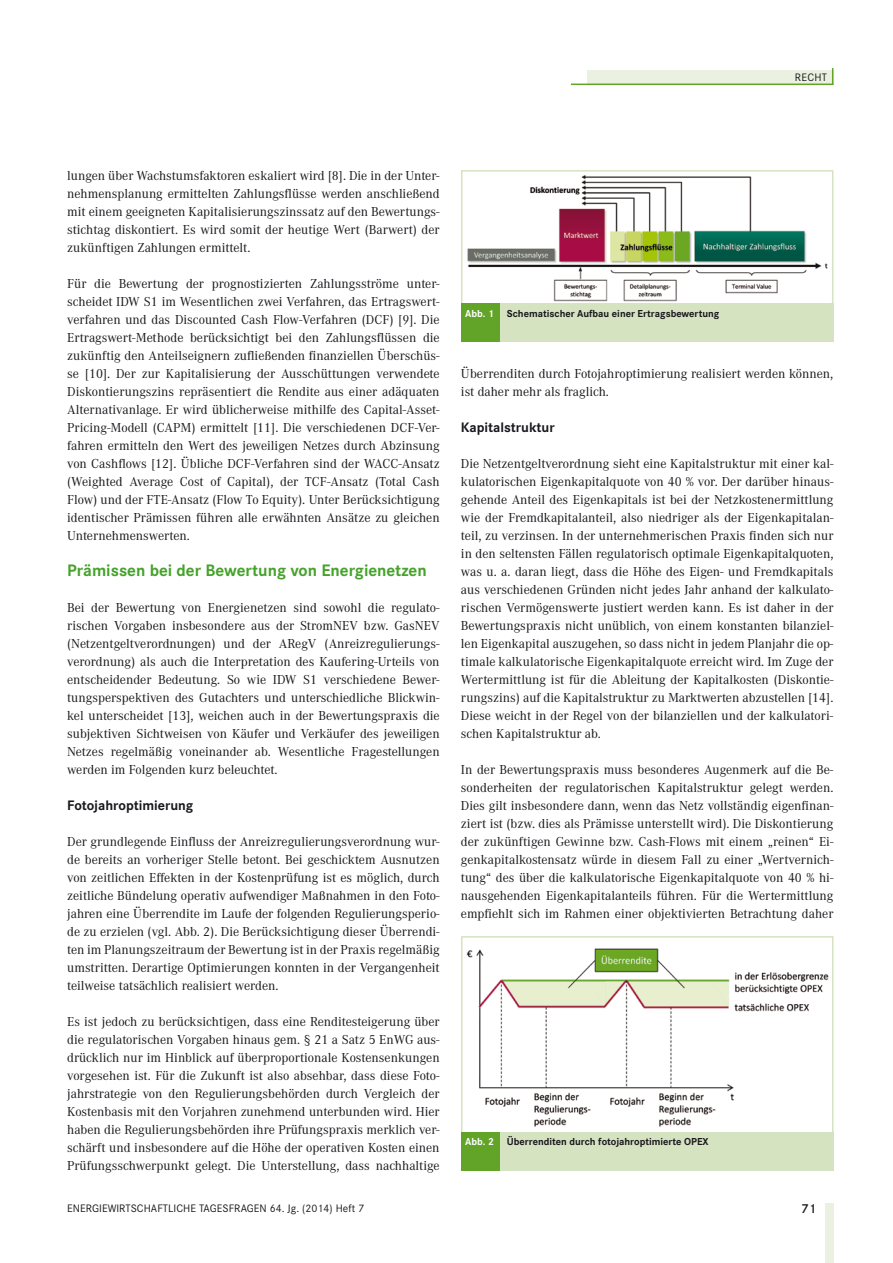
<style>
.page{position:relative;width:893px;height:1263px;background:#fff}
.page>*{position:absolute;margin:0;border:0;box-sizing:border-box;transform-origin:0 0}
.t1{font:700 17.25px "Corporate S";color:#45a22b}
.t2{font:700 14.25px "Corporate S";color:#1a171c}
.t3{font:13.5px/18px "Corporate A";color:#1a171c;text-align:justify}
.t4{font:600 13.5px "Corporate S";color:#1a171c}
.t5{font:11.25px "Corporate S";letter-spacing:.005em;color:#1a171c}
.t6{font:700 10.5px "Corporate S";color:#1a171c}
.s1{color:#fff}
</style>
<div class="page">
<div style="left:587px;top:71px;width:246px;height:13px;background:#eaf1e0"></div>
<hr style="left:571px;top:84px;width:262px;height:1px;background:#61a427">
<svg style="left:832px;top:68px;width:1px;height:16px"></svg>
<div style="left:825px;top:1203px;width:8px;height:60px;background:#eaf1e0"></div>
<img style="left:467px;top:175px;width:361px;height:127px">
<div style="left:461px;top:170px;width:372px;height:136px;border:2px solid #d5e3c1"></div>
<div style="left:462px;top:304px;width:371px;height:38px;background:#d5e3c1"></div>
<div style="left:461px;top:304px;width:38px;height:38px;background:#61a427"></div>
<img style="left:466px;top:948px;width:363px;height:179px">
<div style="left:461px;top:936px;width:372px;height:198px;border:2px solid #d5e3c1"></div>
<div style="left:462px;top:1132px;width:371px;height:38px;background:#d5e3c1"></div>
<div style="left:461px;top:1132px;width:38px;height:38px;background:#61a427"></div>
<p class="t5" style="left:795px;top:73px;width:34px">RECHT</p>
<p class="t3" style="left:67px;top:168px;width:374px">lungen über Wachstumsfaktoren eskaliert wird [8]. Die in der Unter&shy;nehmensplanung ermittelten Zahlungsflüsse werden anschließend mit einem geeigneten Kapitalisierungszinssatz auf den Bewertungs&shy;stichtag diskontiert. Es wird somit der heutige Wert (Barwert) der zukünftigen Zahlungen ermittelt.</p>
<p class="t3" style="left:67px;top:276px;width:374px">Für die Bewertung der prognostizierten Zahlungsströme unter&shy;scheidet IDW S1 im Wesentlichen zwei Verfahren, das Ertragswert&shy;verfahren und das Discounted Cash Flow-Verfahren (DCF) [9]. Die Ertragswert-Methode berücksichtigt bei den Zahlungsflüssen die zukünftig den Anteilseignern zufließenden finanziellen Überschüs&shy;se [10]. Der zur Kapitalisierung der Ausschüttungen verwendete Diskontierungszins repräsentiert die Rendite aus einer adäquaten Alternativanlage. Er wird üblicherweise mithilfe des Capital-Asset-Pricing-Modell (CAPM) ermittelt [11]. Die verschiedenen DCF-Ver&shy;fahren ermitteln den Wert des jeweiligen Netzes durch Abzinsung von Cashflows [12]. Übliche DCF-Verfahren sind der WACC-Ansatz (Weighted Average Cost of Capital), der TCF-Ansatz (Total Cash Flow) und der FTE-Ansatz (Flow To Equity). Unter Berücksichtigung identischer Prämissen führen alle erwähnten Ansätze zu gleichen Unternehmenswerten.</p>
<p class="t1" style="left:67px;top:564px;width:361px">Prämissen bei der Bewertung von Energienetzen</p>
<p class="t3" style="left:67px;top:600px;width:374px">Bei der Bewertung von Energienetzen sind sowohl die regulato&shy;rischen Vorgaben insbesondere aus der StromNEV bzw. GasNEV (Netzentgeltverordnungen) und der ARegV (Anreizregulierungs&shy;verordnung) als auch die Interpretation des Kaufering-Urteils von entscheidender Bedeutung. So wie IDW S1 verschiedene Bewer&shy;tungsperspektiven des Gutachters und unterschiedliche Blickwin&shy;kel unterscheidet [13], weichen auch in der Bewertungspraxis die subjektiven Sichtweisen von Käufer und Verkäufer des jeweiligen Netzes regelmäßig voneinander ab. Wesentliche Fragestellungen werden im Folgenden kurz beleuchtet.</p>
<p class="t2" style="left:67px;top:800px;width:128px">Fotojahroptimierung</p>
<p class="t3" style="left:67px;top:834px;width:374px">Der grundlegende Einfluss der Anreizregulierungsverordnung wur&shy;de bereits an vorheriger Stelle betont. Bei geschicktem Ausnutzen von zeitlichen Effekten in der Kostenprüfung ist es möglich, durch zeitliche Bündelung operativ aufwendiger Maßnahmen in den Foto&shy;jahren eine Überrendite im Laufe der folgenden Regulierungsperio&shy;de zu erzielen (vgl. Abb. 2). Die Berücksichtigung dieser Überrendi&shy;ten im Planungszeitraum der Bewertung ist in der Praxis regelmäßig umstritten. Derartige Optimierungen konnten in der Vergangenheit teilweise tatsächlich realisiert werden.</p>
<p class="t3" style="left:67px;top:1014px;width:374px">Es ist jedoch zu berücksichtigen, dass eine Renditesteigerung über die regulatorischen Vorgaben hinaus gem. § 21 a Satz 5 EnWG aus&shy;drücklich nur im Hinblick auf überproportionale Kostensenkungen vorgesehen ist. Für die Zukunft ist also absehbar, dass diese Foto&shy;jahrstrategie von den Regulierungsbehörden durch Vergleich der Kostenbasis mit den Vorjahren zunehmend unterbunden wird. Hier haben die Regulierungsbehörden ihre Prüfungspraxis merklich ver&shy;schärft und insbesondere auf die Höhe der operativen Kosten einen Prüfungsschwerpunkt gelegt. Die Unterstellung, dass nachhaltige</p>
<p class="t6" style="left:465px;top:309px;width:256px"><span class="s1">Abb. 1</span> Schematischer Aufbau einer Ertragsbewertung</p>
<p class="t3" style="left:461px;top:366px;width:374px">Überrenditen durch Fotojahroptimierung realisiert werden können, ist daher mehr als fraglich.</p>
<p class="t2" style="left:461px;top:422px;width:95px">Kapitalstruktur</p>
<p class="t3" style="left:461px;top:456px;width:374px">Die Netzentgeltverordnung sieht eine Kapitalstruktur mit einer kal&shy;kulatorischen Eigenkapitalquote von 40 % vor. Der darüber hinaus&shy;gehende Anteil des Eigenkapitals ist bei der Netzkostenermittlung wie der Fremdkapitalanteil, also niedriger als der Eigenkapitalan&shy;teil, zu verzinsen. In der unternehmerischen Praxis finden sich nur in den seltensten Fällen regulatorisch optimale Eigenkapitalquoten, was u. a. daran liegt, dass die Höhe des Eigen- und Fremdkapitals aus verschiedenen Gründen nicht jedes Jahr anhand der kalkulato&shy;rischen Vermögenswerte justiert werden kann. Es ist daher in der Bewertungspraxis nicht unüblich, von einem konstanten bilanziel&shy;len Eigenkapital auszugehen, so dass nicht in jedem Planjahr die op&shy;timale kalkulatorische Eigenkapitalquote erreicht wird. Im Zuge der Wertermittlung ist für die Ableitung der Kapitalkosten (Diskontie&shy;rungszins) auf die Kapitalstruktur zu Marktwerten abzustellen [14].<br>Diese weicht in der Regel von der bilanziellen und der kalkulatori&shy;schen Kapitalstruktur ab.</p>
<p class="t3" style="left:461px;top:762px;width:374px">In der Bewertungspraxis muss besonderes Augenmerk auf die Be&shy;sonderheiten der regulatorischen Kapitalstruktur gelegt werden.<br>Dies gilt insbesondere dann, wenn das Netz vollständig eigenfinan&shy;ziert ist (bzw. dies als Prämisse unterstellt wird). Die Diskontierung der zukünftigen Gewinne bzw. Cash-Flows mit einem „reinen“ Ei&shy;genkapitalkostensatz würde in diesem Fall zu einer „Wertvernich&shy;tung“ des über die kalkulatorische Eigenkapitalquote von 40 % hi&shy;nausgehenden Eigenkapitalanteils führen. Für die Wertermittlung empfiehlt sich im Rahmen einer objektivierten Betrachtung daher</p>
<p class="t6" style="left:465px;top:1137px;width:245px"><span class="s1">Abb. 2</span> Überrenditen durch fotojahroptimierte OPEX</p>
<p class="t5" style="left:67px;top:1204px;width:299px">ENERGIEWIRTSCHAFTLICHE TAGESFRAGEN 64. Jg. (2014) Heft 7</p>
<p class="t4" style="left:801px;top:1204px;width:16px">71</p>
</div>
